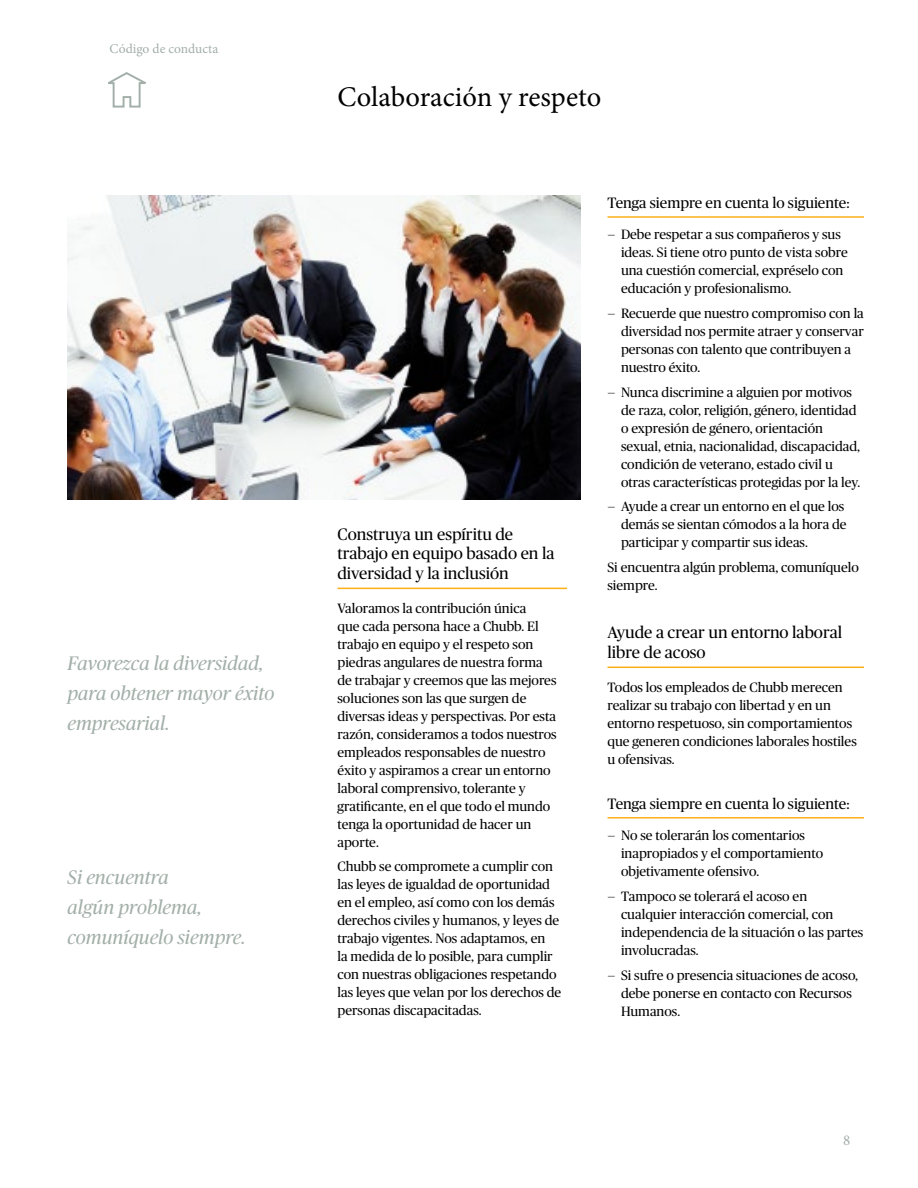
<style>
.page{position:relative;width:918px;height:1188px;background:#fff}
.page>*{position:absolute;margin:0;border:0;box-sizing:border-box;transform-origin:0 0}
.t1{font:28.5px "Minion Pro";color:#000}
.t2{font:italic 19.5px/30px "Chubb Publico";color:#a3afa9}
.t3{font:16.5px/19.5px "Chubb Publico";color:#000}
.t4{font:15px "Chubb Publico";color:#000}
.t5{font:15px "Minion Pro";color:#a3afa9}
.t6{font:13.5px/18px "Chubb Publico";color:#000}
.t7{font:13.5px "Minion Pro";color:#a3afa9}
</style>
<div class="page">
<svg style="left:108px;top:72px;width:38px;height:36px"></svg>
<hr style="left:338px;top:588px;width:229px;height:1px;background:#fcaf17">
<hr style="left:608px;top:216px;width:256px;height:2px;background:#fcaf17">
<hr style="left:608px;top:667px;width:256px;height:1px;background:#fcaf17">
<hr style="left:608px;top:817px;width:256px;height:2px;background:#fcaf17">
<img style="left:68px;top:196px;width:512px;height:304px">
<p class="t7" style="left:110px;top:39px;width:110px">Código de conducta</p>
<h2 class="t2" style="left:68px;top:647px;width:209px">Favorezca la diversidad, para obtener mayor éxito empresarial.</h2>
<h2 class="t2" style="left:68px;top:861px;width:179px">Si encuentra<br>algún problema, comuníquelo siempre.</h2>
<h1 class="t1" style="left:338px;top:78px;width:265px">Colaboración y respeto</h1>
<p class="t3" style="left:338px;top:523px;width:219px">Construya un espíritu de trabajo en equipo basado en la diversidad y la inclusión</p>
<p class="t6" style="left:338px;top:598px;width:221px">Valoramos la contribución única<br>que cada persona hace a Chubb. El trabajo en equipo y el respeto son piedras angulares de nuestra forma de trabajar y creemos que las mejores soluciones son las que surgen de diversas ideas y perspectivas. Por esta razón, consideramos a todos nuestros empleados responsables de nuestro éxito y aspiramos a crear un entorno laboral comprensivo, tolerante y gratificante, en el que todo el mundo tenga la oportunidad de hacer un aporte.</p>
<p class="t6" style="left:338px;top:857px;width:225px">Chubb se compromete a cumplir con las leyes de igualdad de oportunidad en el empleo, así como con los demás derechos civiles y humanos, y leyes de trabajo vigentes. Nos adaptamos, en<br>la medida de lo posible, para cumplir con nuestras obligaciones respetando las leyes que velan por los derechos de personas discapacitadas.</p>
<p class="t4" style="left:608px;top:192px;width:244px">Tenga siempre en cuenta lo siguiente:</p>
<p class="t6" style="left:621px;top:225px;width:228px;text-indent:-14px">— Debe respetar a sus compañeros y sus ideas. Si tiene otro punto de vista sobre una cuestión comercial, expréselo con educación y profesionalismo.</p>
<p class="t6" style="left:621px;top:304px;width:244px;text-indent:-14px">— Recuerde que nuestro compromiso con la diversidad nos permite atraer y conservar personas con talento que contribuyen a nuestro éxito.</p>
<p class="t6" style="left:621px;top:382px;width:241px;text-indent:-14px">— Nunca discrimine a alguien por motivos de raza, color, religión, género, identidad o expresión de género, orientación sexual, etnia, nacionalidad, discapacidad, condición de veterano, estado civil u otras características protegidas por la ley.</p>
<p class="t6" style="left:621px;top:497px;width:227px;text-indent:-14px">— Ayude a crear un entorno en el que los demás se sientan cómodos a la hora de participar y compartir sus ideas.</p>
<p class="t6" style="left:608px;top:558px;width:253px">Si encuentra algún problema, comuníquelo siempre.</p>
<p class="t3" style="left:608px;top:622px;width:236px">Ayude a crear un entorno laboral libre de acoso</p>
<p class="t6" style="left:608px;top:677px;width:251px">Todos los empleados de Chubb merecen realizar su trabajo con libertad y en un entorno respetuoso, sin comportamientos que generen condiciones laborales hostiles u ofensivas.</p>
<p class="t4" style="left:608px;top:793px;width:244px">Tenga siempre en cuenta lo siguiente:</p>
<p class="t6" style="left:621px;top:826px;width:204px;text-indent:-14px">— No se tolerarán los comentarios inapropiados y el comportamiento objetivamente ofensivo.</p>
<p class="t6" style="left:621px;top:886px;width:244px;text-indent:-14px">— Tampoco se tolerará el acoso en cualquier interacción comercial, con independencia de la situación o las partes involucradas.</p>
<p class="t6" style="left:621px;top:965px;width:239px;text-indent:-14px">— Si sufre o presencia situaciones de acoso, debe ponerse en contacto con Recursos<br>Humanos.</p>
<p class="t5" style="left:843px;top:1130px;width:9px">8</p>
</div>
